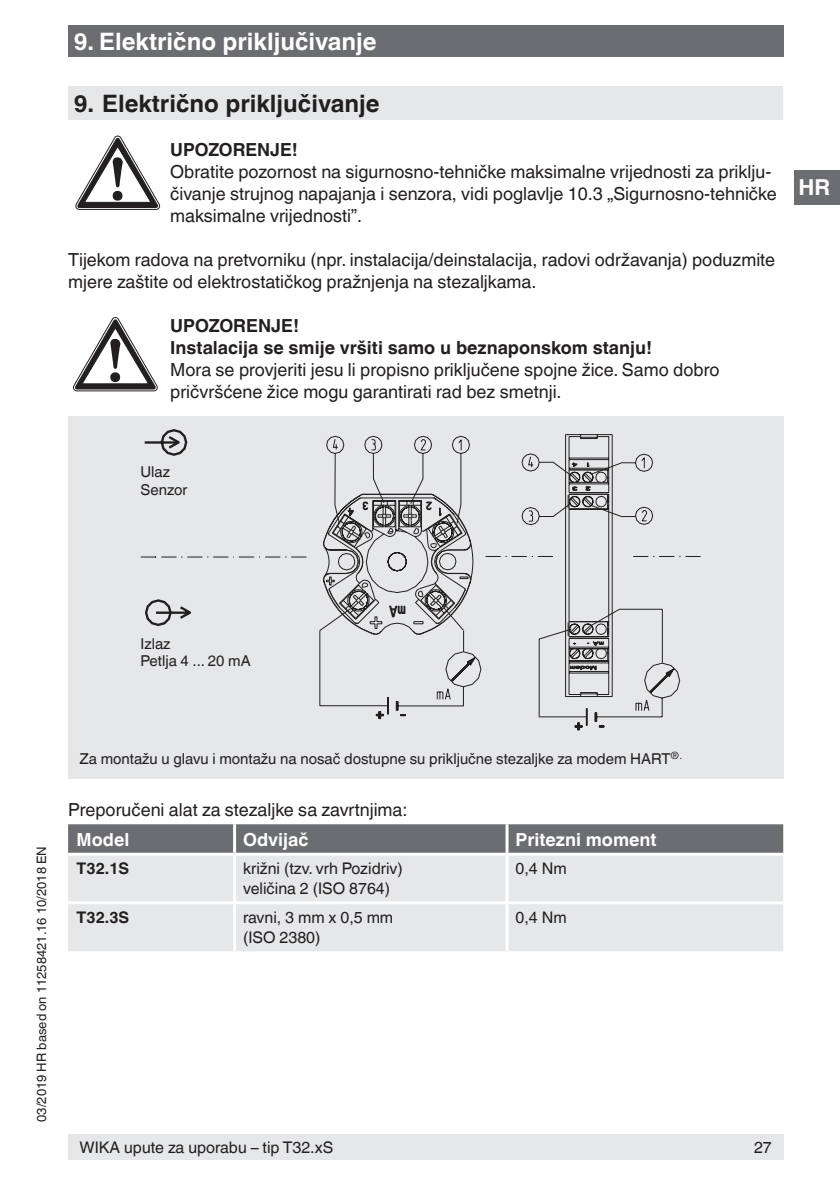
<style>
.page{position:relative;width:840px;height:1191px;background:#fff}
.page>*{position:absolute;margin:0;border:0;box-sizing:border-box;transform-origin:0 0}
.t1{font:700 24px "Helvetica World";color:#231f20}
.t2{font:700 24px "Helvetica World";color:#fff}
.t3{font:700 22px "Helvetica World";color:#fff}
.t4{font:18px/22px "Helvetica World";color:#231f20}
.t5{font:700 18px/22px "Helvetica World";color:#231f20}
.t6{font:700 18px "Helvetica World";color:#fff}
.t7{font:16px/20px "Helvetica World";color:#231f20}
.t8{font:700 16px "Helvetica World";color:#231f20}
.t9{font:15px/17.6px "Helvetica World";color:#231f20}
.t10{font:13px "Helvetica World";color:#231f20}
</style>
<div class="page">
<div style="left:68px;top:26px;width:714px;height:31px;background:#6c6d70"></div>
<div style="left:794px;top:170px;width:45px;height:34px;background:#6c6d70"></div>
<div style="left:68px;top:1134px;width:714px;height:25px;background:#e6e7e9"></div>
<div style="left:68px;top:86px;width:714px;height:34px;background:#e6e7e9"></div>
<div style="left:68px;top:824px;width:714px;height:28px;background:#6c6d70"></div>
<div style="left:68px;top:856px;width:714px;height:95px;background:#e6e7e9"></div>
<hr style="left:233px;top:824px;width:3px;height:28px;background:#fff">
<hr style="left:505px;top:824px;width:3px;height:28px;background:#fff">
<hr style="left:233px;top:855px;width:3px;height:46px;background:#fff">
<hr style="left:505px;top:855px;width:3px;height:46px;background:#fff">
<hr style="left:68px;top:901px;width:166px;height:3px;background:#fff">
<hr style="left:234px;top:901px;width:272px;height:3px;background:#fff">
<hr style="left:233px;top:904px;width:3px;height:47px;background:#fff">
<hr style="left:506px;top:901px;width:276px;height:3px;background:#fff">
<hr style="left:505px;top:904px;width:3px;height:47px;background:#fff">
<svg style="left:76px;top:136px;width:84px;height:74px"></svg>
<svg style="left:73px;top:317px;width:84px;height:74px"></svg>
<div style="left:68px;top:416px;width:714px;height:363px;background:#e6e7e9"></div>
<svg style="left:319px;top:436px;width:148px;height:283px"></svg>
<svg style="left:679px;top:556px;width:21px;height:1px"></svg>
<svg style="left:141px;top:429px;width:165px;height:197px"></svg>
<svg style="left:565px;top:434px;width:47px;height:19px"></svg>
<svg style="left:538px;top:453px;width:141px;height:277px"></svg>
<svg style="left:323px;top:438px;width:229px;height:262px"></svg>
<h1 class="t2" style="left:74px;top:27px;width:304px">9. Električno priključivanje</h1>
<h1 class="t1" style="left:74px;top:89px;width:307px">9. Električno priključivanje</h1>
<p class="t5" style="left:170px;top:138px;width:129px">UPOZORENJE!</p>
<p class="t4" style="left:170px;top:160px;width:607px">Obratite pozornost na sigurnosno-tehničke maksimalne vrijednosti za priklju&shy;čivanje strujnog napajanja i senzora, vidi poglavlje 10.3 „Sigurnosno-tehničke maksimalne vrijednosti”.</p>
<p class="t4" style="left:68px;top:248px;width:708px">Tijekom radova na pretvorniku (npr. instalacija/deinstalacija, radovi održavanja) poduzmite mjere zaštite od elektrostatičkog pražnjenja na stezaljkama.</p>
<p class="t5" style="left:170px;top:314px;width:483px">UPOZORENJE!<br>Instalacija se smije vršiti samo u beznaponskom stanju!</p>
<p class="t4" style="left:170px;top:358px;width:550px">Mora se provjeriti jesu li propisno priključene spojne žice. Samo dobro pričvršćene žice mogu garantirati rad bez smetnji.</p>
<p class="t3" style="left:798px;top:175px;width:33px">HR</p>
<p class="t9" style="left:140px;top:463px;width:48px">Ulaz<br>Senzor</p>
<p class="t9" style="left:140px;top:634px;width:112px">Izlaz<br>Petlja 4 ... 20 mA</p>
<p class="t10" style="left:34px;top:1121px;width:277px;rotate:-90deg">03/2019 HR based on 11258421.16 10/2018 EN</p>
<p class="t9" style="left:79px;top:750px;width:604px">Za montažu u glavu i montažu na nosač dostupne su priključne stezaljke za modem HART<sup>®.</sup></p>
<p class="t4" style="left:68px;top:798px;width:341px">Preporučeni alat za stezaljke sa zavrtnjima:</p>
<p class="t6" style="left:77px;top:829px;width:54px">Model</p>
<p class="t6" style="left:243px;top:829px;width:67px">Odvijač</p>
<p class="t6" style="left:515px;top:829px;width:142px">Pritezni moment</p>
<p class="t8" style="left:77px;top:859px;width:54px">T32.1S</p>
<p class="t7" style="left:243px;top:858px;width:161px">križni (tzv. vrh Pozidriv) veličina 2 (ISO 8764)</p>
<p class="t7" style="left:515px;top:858px;width:53px">0,4 Nm</p>
<p class="t8" style="left:77px;top:908px;width:54px">T32.3S</p>
<p class="t7" style="left:243px;top:907px;width:152px">ravni, 3 mm x 0,5 mm (ISO 2380)</p>
<p class="t7" style="left:515px;top:907px;width:53px">0,4 Nm</p>
<p class="t7" style="left:79px;top:1137px;width:255px">WIKA upute za uporabu – tip T32.xS</p>
<p class="t7" style="left:753px;top:1137px;width:19px">27</p>
</div>
